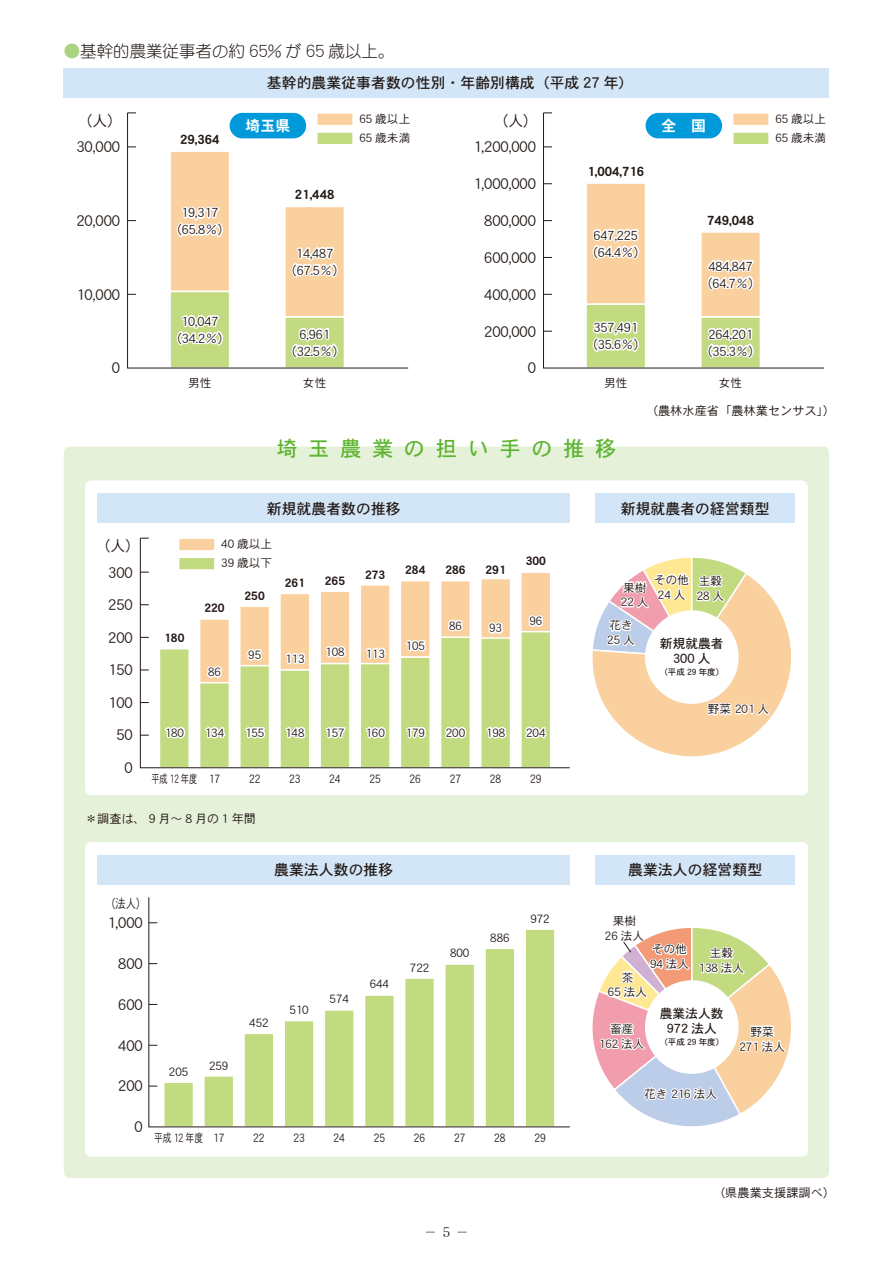
<style>
.page{position:relative;width:893px;height:1263px;background:#fff}
.page>*{position:absolute;margin:0;border:0;box-sizing:border-box;transform-origin:0 0}
.t1{font:21.3px "DFPHS Gothic CID W5";letter-spacing:.5em;color:#5db531}
.t2{font:300 16.5px "DFP Maru Gothic CID";color:#231916}
.t3{font:14.85px/32.5px "DFPHS Gothic CID W3 83 pv RKSJ H";color:#231916;text-align:right}
.t4{font:14.85px "DFPHS Gothic CID W5";color:#231916}
.t5{font:14.85px "DFPHS Gothic CID W7 83 pv RKSJ H";color:#fff}
.t6{font:13.5px "DFPHS Mincho CID W3";color:#231916}
.t7{font:12.75px/17px "DFPHS Gothic CID W3 83 pv RKSJ H";color:#231916;text-align:center}
.t8{font:12.75px "DFPHS Gothic CID W7 83 pv RKSJ H";color:#231916}
.t9{font:12.75px/14.9px "DFPHS Gothic CID W5 83 pv RKSJ H";color:#231916;text-align:center}
.t10{font:12.75px "DFPHS Gothic CID W3 83 pv RKSJ H";color:#231916;scale:.81 1}
.t11{font:12.15px "DFPHS Gothic CID W3";color:#231916}
.t12{font:11.7px/14.9px "DFPHS Gothic CID W3 83 pv RKSJ H";color:#231916}
.t13{font:11.7px "DFPHS Gothic CID W3 83 pv RKSJ H";color:#231916;scale:.88 1}
.t14{font:11.7px "DFPHS Gothic CID W7 83 pv RKSJ H";color:#231916}
.t15{font:11.7px "DFPHS Gothic CID W3 83 pv RKSJ H";color:#231916;scale:.7 1}
.t16{font:11.7px "DFPHS Gothic CID W3 83 pv RKSJ H";color:#231916;scale:.75 1}
.t17{font:8.55px "DFPHS Gothic CID W5 83 pv RKSJ H";color:#231916}
.s1{color:#abd382}
</style>
<div class="page">
<div style="left:64px;top:68px;width:765px;height:30px;background:#d3e6f7"></div>
<svg style="left:127px;top:112px;width:282px;height:256px"></svg>
<svg style="left:543px;top:112px;width:282px;height:256px"></svg>
<div style="left:64px;top:446px;width:765px;height:732px;background:#e6f1d9;border-radius:6px"></div>
<div style="left:85px;top:480px;width:723px;height:315px;background:#fff;border-radius:6px"></div>
<div style="left:85px;top:842px;width:723px;height:315px;background:#fff;border-radius:6px"></div>
<div style="left:98px;top:493px;width:472px;height:30px;background:#d3e6f7"></div>
<div style="left:98px;top:855px;width:472px;height:29px;background:#d3e6f7"></div>
<div style="left:595px;top:493px;width:200px;height:30px;background:#d3e6f7"></div>
<div style="left:595px;top:855px;width:200px;height:29px;background:#d3e6f7"></div>
<svg style="left:140px;top:538px;width:430px;height:230px"></svg>
<div style="left:163px;top:1081px;width:31px;height:47px;background:#a39f9e"></div>
<div style="left:203px;top:1075px;width:31px;height:53px;background:#a39f9e"></div>
<svg style="left:148px;top:897px;width:422px;height:230px"></svg>
<svg style="left:592px;top:557px;width:199px;height:200px"></svg>
<svg style="left:592px;top:928px;width:199px;height:199px"></svg>
<h2 class="t2" style="left:64px;top:42px;width:332px"><span class="s1">●</span>基幹的農業従事者の約 65% が 65 歳以上。</h2>
<p class="t4" style="left:267px;top:75px;width:368px">基幹的農業従事者数の性別・年齢別構成（平成 27 年）</p>
<p class="t3" style="left:78px;top:104px;width:46px">（人）</p>
<p class="t3" style="left:76px;top:130px;width:45px">30,000</p>
<p class="t3" style="left:76px;top:204px;width:45px">20,000</p>
<p class="t3" style="left:76px;top:278px;width:45px">10,000</p>
<p class="t3" style="left:112px;top:352px;width:10px">0</p>
<p class="t8" style="left:180px;top:133px;width:41px">29,364</p>
<p class="t7" style="left:169px;top:204px;width:63px">19,317（65.8％）</p>
<p class="t7" style="left:169px;top:312px;width:63px">10,047（34.2％）</p>
<p class="t12" style="left:188px;top:376px;width:25px">男性</p>
<p class="t5" style="left:246px;top:118px;width:46px">埼玉県</p>
<p class="t8" style="left:295px;top:188px;width:41px">21,448</p>
<p class="t7" style="left:284px;top:244px;width:63px">14,487（67.5％）</p>
<p class="t7" style="left:284px;top:325px;width:63px">6,961（32.5％）</p>
<p class="t12" style="left:303px;top:376px;width:25px">女性</p>
<p class="t12" style="left:359px;top:109px;width:52px;line-height:19.2px">65 歳以上<br>65 歳未満</p>
<p class="t3" style="left:494px;top:104px;width:46px">（人）</p>
<p class="t3" style="left:473px;top:130px;width:64px">1,200,000</p>
<p class="t8" style="left:587px;top:164px;width:58px">1,004,716</p>
<p class="t3" style="left:473px;top:167px;width:64px">1,000,000</p>
<p class="t3" style="left:484px;top:204px;width:53px">800,000</p>
<p class="t3" style="left:484px;top:241px;width:53px">600,000</p>
<p class="t3" style="left:484px;top:278px;width:53px">400,000</p>
<p class="t3" style="left:484px;top:315px;width:53px">200,000</p>
<p class="t7" style="left:585px;top:319px;width:63px">357,491（35.6％）</p>
<p class="t7" style="left:585px;top:226px;width:63px">647,225（64.4％）</p>
<p class="t3" style="left:528px;top:352px;width:10px">0</p>
<p class="t12" style="left:604px;top:376px;width:25px">男性</p>
<h1 class="t1" style="left:276px;top:437px;width:342px">埼玉農業の担い手の推移</h1>
<p class="t5" style="left:661px;top:118px;width:46px">全　国</p>
<p class="t12" style="left:775px;top:109px;width:52px;line-height:19.2px">65 歳以上<br>65 歳未満</p>
<p class="t8" style="left:707px;top:213px;width:48px">749,048</p>
<p class="t7" style="left:700px;top:257px;width:63px">484,847（64.7％）</p>
<p class="t7" style="left:700px;top:325px;width:63px">264,201（35.3％）</p>
<p class="t12" style="left:719px;top:376px;width:25px">女性</p>
<p class="t11" style="left:646px;top:404px;width:191px">（農林水産省「農林業センサス」）</p>
<p class="t3" style="left:96px;top:529px;width:46px">（人）</p>
<p class="t3" style="left:108px;top:556px;width:26px">300<br>250<br>200<br>150<br>100<br>50<br>0</p>
<p class="t14" style="left:164px;top:632px;width:22px">180</p>
<p class="t4" style="left:267px;top:500px;width:135px">新規就農者数の推移</p>
<p class="t12" style="left:221px;top:534px;width:52px;line-height:19.2px">40 歳以上<br>39 歳以下</p>
<p class="t14" style="left:204px;top:602px;width:22px">220</p>
<p class="t14" style="left:245px;top:589px;width:22px">250</p>
<p class="t14" style="left:285px;top:576px;width:22px">261</p>
<p class="t12" style="left:208px;top:664px;width:14px">86</p>
<p class="t12" style="left:248px;top:647px;width:14px">95</p>
<p class="t12" style="left:285px;top:651px;width:21px">113</p>
<p class="t14" style="left:325px;top:574px;width:22px">265</p>
<p class="t14" style="left:365px;top:568px;width:22px">273</p>
<p class="t14" style="left:405px;top:563px;width:22px">284</p>
<p class="t12" style="left:325px;top:644px;width:21px">108</p>
<p class="t12" style="left:365px;top:646px;width:21px">113</p>
<p class="t12" style="left:406px;top:638px;width:21px">105</p>
<p class="t12" style="left:165px;top:725px;width:21px">180</p>
<p class="t12" style="left:205px;top:725px;width:21px">134</p>
<p class="t15" style="left:151px;top:772px;width:67px">平成 12 年度</p>
<p class="t13" style="left:209px;top:772px;width:14px">17</p>
<p class="t12" style="left:245px;top:725px;width:21px">155</p>
<p class="t13" style="left:249px;top:772px;width:14px">22</p>
<p class="t12" style="left:285px;top:725px;width:21px">148</p>
<p class="t13" style="left:289px;top:772px;width:14px">23</p>
<p class="t12" style="left:325px;top:725px;width:21px">157</p>
<p class="t13" style="left:329px;top:772px;width:14px">24</p>
<p class="t12" style="left:365px;top:725px;width:21px">160</p>
<p class="t13" style="left:369px;top:772px;width:14px">25</p>
<p class="t12" style="left:406px;top:725px;width:21px">179</p>
<p class="t13" style="left:410px;top:772px;width:14px">26</p>
<p class="t11" style="left:85px;top:812px;width:173px">＊調査は、９月〜８月の１年間</p>
<p class="t10" style="left:105px;top:897px;width:53px">（法人）</p>
<p class="t3" style="left:107px;top:906px;width:37px">1,000</p>
<p class="t3" style="left:118px;top:947px;width:26px">800</p>
<p class="t4" style="left:274px;top:862px;width:121px">農業法人数の推移</p>
<p class="t12" style="left:370px;top:976px;width:21px">644</p>
<p class="t3" style="left:118px;top:988px;width:26px">600</p>
<p class="t3" style="left:118px;top:1029px;width:26px">400</p>
<p class="t3" style="left:118px;top:1069px;width:26px">200</p>
<p class="t3" style="left:135px;top:1110px;width:10px">0</p>
<p class="t12" style="left:169px;top:1064px;width:21px">205</p>
<p class="t12" style="left:209px;top:1058px;width:21px">259</p>
<p class="t16" style="left:154px;top:1131px;width:67px">平成 12 年度</p>
<p class="t13" style="left:213px;top:1131px;width:14px">17</p>
<p class="t12" style="left:249px;top:1015px;width:21px">452</p>
<p class="t13" style="left:253px;top:1131px;width:14px">22</p>
<p class="t12" style="left:289px;top:1002px;width:21px">510</p>
<p class="t12" style="left:330px;top:991px;width:21px">574</p>
<p class="t13" style="left:293px;top:1131px;width:14px">23</p>
<p class="t13" style="left:334px;top:1131px;width:14px">24</p>
<p class="t13" style="left:374px;top:1131px;width:14px">25</p>
<p class="t12" style="left:410px;top:960px;width:21px">722</p>
<p class="t13" style="left:414px;top:1131px;width:14px">26</p>
<p class="t14" style="left:445px;top:563px;width:22px">286</p>
<p class="t12" style="left:449px;top:618px;width:14px">86</p>
<p class="t14" style="left:485px;top:563px;width:22px">291</p>
<p class="t12" style="left:489px;top:620px;width:14px">93</p>
<p class="t14" style="left:526px;top:554px;width:22px">300</p>
<p class="t12" style="left:529px;top:613px;width:14px">96</p>
<p class="t12" style="left:446px;top:725px;width:21px">200</p>
<p class="t13" style="left:450px;top:772px;width:14px">27</p>
<p class="t12" style="left:486px;top:725px;width:21px">198</p>
<p class="t13" style="left:490px;top:772px;width:14px">28</p>
<p class="t12" style="left:526px;top:725px;width:21px">204</p>
<p class="t13" style="left:530px;top:772px;width:14px">29</p>
<p class="t12" style="left:450px;top:945px;width:21px">800</p>
<p class="t12" style="left:490px;top:930px;width:21px">886</p>
<p class="t12" style="left:530px;top:911px;width:21px">972</p>
<p class="t13" style="left:454px;top:1131px;width:14px">27</p>
<p class="t13" style="left:494px;top:1131px;width:14px">28</p>
<p class="t13" style="left:534px;top:1131px;width:14px">29</p>
<p class="t6" style="left:442px;top:1225px;width:10px">5</p>
<p class="t6" style="left:424px;top:1225px;width:46px">−　 −</p>
<p class="t4" style="left:621px;top:500px;width:150px">新規就農者の経営類型</p>
<p class="t12" style="left:621px;top:580px;width:29px">果樹<br>22 人</p>
<p class="t12" style="left:654px;top:572px;width:37px;text-align:center">その他<br>24 人</p>
<p class="t12" style="left:697px;top:573px;width:29px">主穀<br>28 人</p>
<p class="t12" style="left:607px;top:618px;width:29px">花き<br>25 人</p>
<p class="t9" style="left:660px;top:635px;width:65px">新規就農者<br>300 人</p>
<p class="t17" style="left:659px;top:668px;width:66px">（平成 29 年度）</p>
<p class="t12" style="left:708px;top:701px;width:63px">野菜 201 人</p>
<p class="t4" style="left:628px;top:862px;width:135px">農業法人の経営類型</p>
<p class="t12" style="left:605px;top:913px;width:41px;text-align:center">果樹<br>26 法人</p>
<p class="t12" style="left:650px;top:941px;width:41px">その他<br>94 法人</p>
<p class="t12" style="left:608px;top:970px;width:41px;text-align:center">茶<br>65 法人</p>
<p class="t12" style="left:699px;top:945px;width:47px;text-align:center">主穀<br>138 法人</p>
<p class="t12" style="left:599px;top:1021px;width:47px;text-align:center">畜産<br>162 法人</p>
<p class="t9" style="left:660px;top:1005px;width:65px">農業法人数<br>972 法人</p>
<p class="t17" style="left:659px;top:1038px;width:66px">（平成 29 年度）</p>
<p class="t12" style="left:644px;top:1086px;width:74px">花き 216 法人</p>
<p class="t12" style="left:739px;top:1024px;width:47px;text-align:center">野菜<br>271 法人</p>
<p class="t11" style="left:713px;top:1186px;width:124px">（県農業支援課調べ）</p>
</div>
